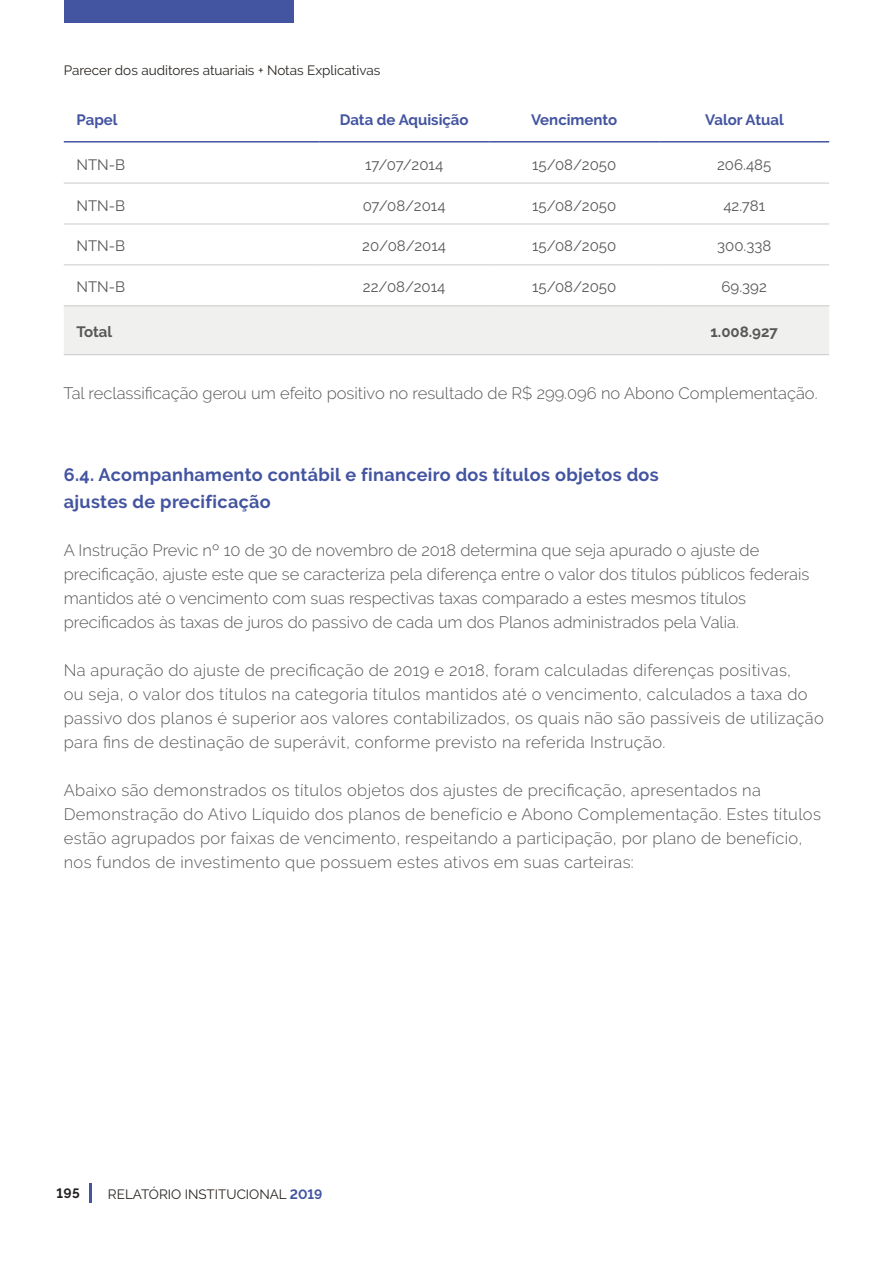
<style>
.page{position:relative;width:893px;height:1263px;background:#fff}
.page>*{position:absolute;margin:0;border:0;box-sizing:border-box;transform-origin:0 0}
.t1{font:700 18px/27px "Raleway";letter-spacing:.02em;color:#4354a0}
.t2{font:300 16.5px/24px "Raleway";letter-spacing:.02em;color:#575757}
.t3{font:300 16.5px/24px "Raleway";color:#575757}
.t4{font:15px "Raleway";color:#575757}
.t5{font:700 15px "Raleway";color:#4354a0}
.t6{font:700 15px "Raleway";color:#575757}
.t7{font:13.5px "Raleway";color:#292420}
.t8{font:700 13.5px "Raleway";color:#221f1e}
.s1{font-weight:700;color:#4354a0}
</style>
<div class="page">
<hr style="left:89px;top:1183px;width:2px;height:20px;background:#4354a0">
<div style="left:64px;top:0;width:229px;height:22px;background:#4354a0"></div>
<div style="left:64px;top:306px;width:765px;height:48px;background:#f0f0ef"></div>
<hr style="left:64px;top:141px;width:255px;height:2px;background:#4354a0">
<hr style="left:319px;top:141px;width:170px;height:2px;background:#4354a0">
<hr style="left:489px;top:141px;width:170px;height:2px;background:#4354a0">
<hr style="left:659px;top:141px;width:170px;height:2px;background:#4354a0">
<hr style="left:64px;top:183px;width:255px;height:1px;background:#ccc9c8">
<hr style="left:319px;top:183px;width:170px;height:1px;background:#ccc9c8">
<hr style="left:489px;top:183px;width:170px;height:1px;background:#ccc9c8">
<hr style="left:659px;top:183px;width:170px;height:1px;background:#ccc9c8">
<hr style="left:64px;top:224px;width:255px;height:1px;background:#ccc9c8">
<hr style="left:319px;top:224px;width:170px;height:1px;background:#ccc9c8">
<hr style="left:489px;top:224px;width:170px;height:1px;background:#ccc9c8">
<hr style="left:659px;top:224px;width:170px;height:1px;background:#ccc9c8">
<hr style="left:319px;top:354px;width:170px;height:1px;background:#ccc9c8">
<hr style="left:489px;top:354px;width:170px;height:1px;background:#ccc9c8">
<hr style="left:659px;top:354px;width:170px;height:1px;background:#ccc9c8">
<hr style="left:64px;top:264px;width:255px;height:1px;background:#ccc9c8">
<hr style="left:319px;top:264px;width:170px;height:1px;background:#ccc9c8">
<hr style="left:489px;top:264px;width:170px;height:1px;background:#ccc9c8">
<hr style="left:659px;top:264px;width:170px;height:1px;background:#ccc9c8">
<hr style="left:319px;top:305px;width:170px;height:1px;background:#ccc9c8">
<hr style="left:489px;top:305px;width:170px;height:1px;background:#ccc9c8">
<hr style="left:659px;top:305px;width:170px;height:1px;background:#ccc9c8">
<hr style="left:64px;top:305px;width:255px;height:1px;background:#ccc9c8">
<hr style="left:64px;top:354px;width:255px;height:1px;background:#ccc9c8">
<p class="t7" style="left:64px;top:62px;width:318px">Parecer dos auditores atuariais + Notas Explicativas</p>
<p class="t5" style="left:77px;top:111px;width:43px">Papel</p>
<p class="t5" style="left:340px;top:111px;width:130px">Data de Aquisição</p>
<p class="t5" style="left:531px;top:111px;width:88px">Vencimento</p>
<p class="t5" style="left:705px;top:111px;width:80px">Valor Atual</p>
<p class="t4" style="left:77px;top:156px;width:50px">NTN-B</p>
<p class="t4" style="left:365px;top:156px;width:79px">17/07/2014</p>
<p class="t4" style="left:532px;top:156px;width:86px">15/08/2050</p>
<p class="t4" style="left:717px;top:156px;width:56px">206.485</p>
<p class="t4" style="left:77px;top:197px;width:50px">NTN-B</p>
<p class="t4" style="left:363px;top:197px;width:84px">07/08/2014</p>
<p class="t4" style="left:532px;top:197px;width:86px">15/08/2050</p>
<p class="t4" style="left:723px;top:197px;width:43px">42.781</p>
<p class="t4" style="left:77px;top:237px;width:50px">NTN-B</p>
<p class="t4" style="left:362px;top:237px;width:85px">20/08/2014</p>
<p class="t4" style="left:532px;top:237px;width:86px">15/08/2050</p>
<p class="t4" style="left:717px;top:237px;width:56px">300.338</p>
<p class="t4" style="left:77px;top:278px;width:50px">NTN-B</p>
<p class="t4" style="left:363px;top:278px;width:84px">22/08/2014</p>
<p class="t4" style="left:532px;top:278px;width:86px">15/08/2050</p>
<p class="t4" style="left:722px;top:278px;width:47px">69.392</p>
<p class="t6" style="left:77px;top:323px;width:37px">Total</p>
<p class="t6" style="left:710px;top:323px;width:69px">1.008.927</p>
<p class="t3" style="left:64px;top:381px;width:756px">Tal reclassificação gerou um efeito positivo no resultado de R$ 299.096 no Abono Complementação.</p>
<p class="t1" style="left:64px;top:461px;width:597px">6.4. Acompanhamento contábil e financeiro dos títulos objetos dos ajustes de precificação</p>
<p class="t3" style="left:64px;top:538px;width:747px">A Instrução Previc nº 10 de 30 de novembro de 2018 determina que seja apurado o ajuste de precificação, ajuste este que se caracteriza pela diferença entre o valor dos títulos públicos federais mantidos até o vencimento com suas respectivas taxas comparado a estes mesmos títulos precificados às taxas de juros do passivo de cada um dos Planos administrados pela Valia.</p>
<p class="t2" style="left:64px;top:658px;width:761px">Na apuração do ajuste de precificação de 2019 e 2018, foram calculadas diferenças positivas,<br>ou seja, o valor dos títulos na categoria títulos mantidos até o vencimento, calculados a taxa do passivo dos planos é superior aos valores contabilizados, os quais não são passíveis de utilização para fins de destinação de superávit, conforme previsto na referida Instrução.</p>
<p class="t2" style="left:64px;top:778px;width:759px">Abaixo são demonstrados os títulos objetos dos ajustes de precificação, apresentados na Demonstração do Ativo Líquido dos planos de benefício e Abono Complementação. Estes títulos estão agrupados por faixas de vencimento, respeitando a participação, por plano de benefício, nos fundos de investimento que possuem estes ativos em suas carteiras:</p>
<p class="t8" style="left:56px;top:1186px;width:25px">195</p>
<p class="t7" style="left:108px;top:1186px;width:216px">RELATÓRIO INSTITUCIONAL <span class="s1">2019</span></p>
</div>
